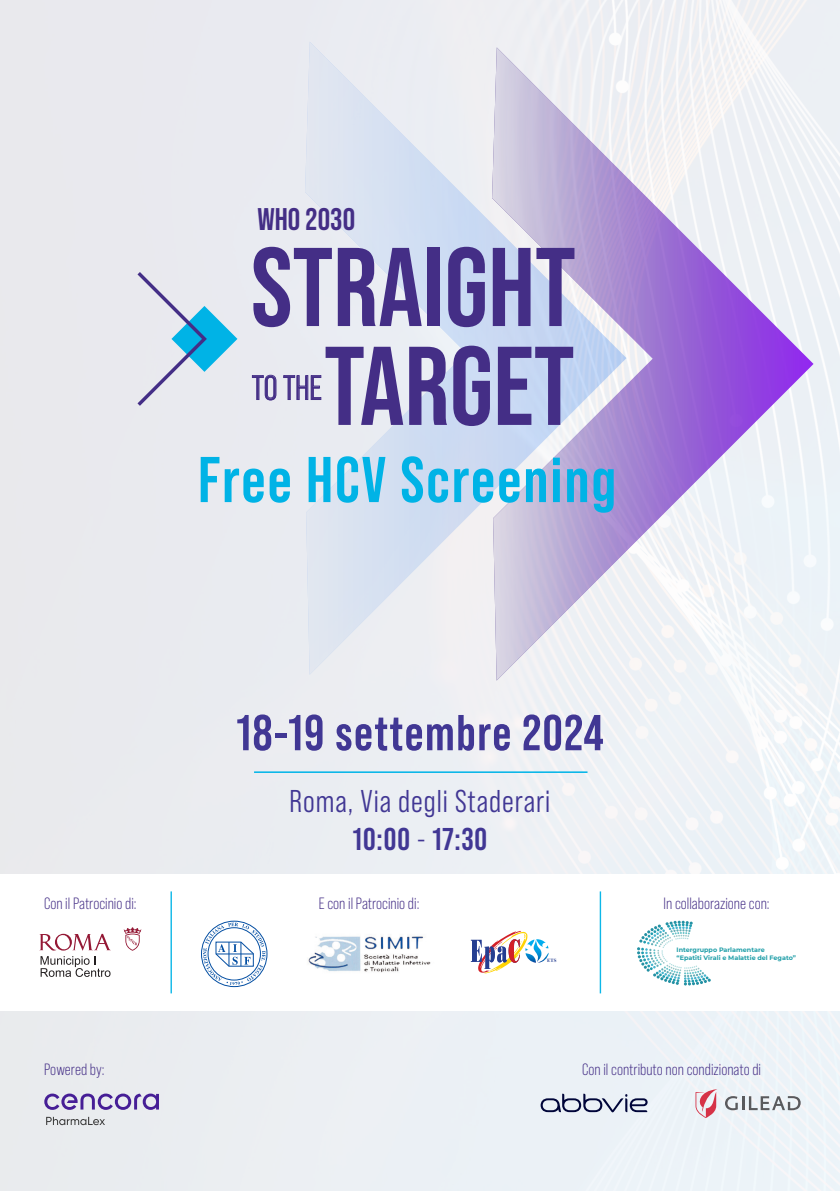
<style>
.page{position:relative;width:840px;height:1191px;background:#fff}
.page>*{position:absolute;margin:0;border:0;box-sizing:border-box;transform-origin:0 0}
.t1{font:111.6px "Bebas Neue";color:#442e86}
.t2{font:700 50.4px "Bebas Neue Pro";letter-spacing:.03em;color:#413794}
.t3{font:34.2px "Bebas Neue Pro Middle";color:#442e86}
.t4{font:31.4px "Bebas Neue Pro Middle";letter-spacing:.03em;color:#413794}
.t5{font:700 31.4px "Bebas Neue Pro";letter-spacing:.03em;color:#413794}
.t6{font:31.2px "Bebas Neue";color:#442e86}
.t7{font:16.4px "Bebas Neue Pro";color:#442e86}
.t8{font:700 6.4px "Montserrat";color:#1f9ea8}
.t9{font:700 4.8px "Times New Roman";color:#263e91}
.s1{font-family:"Bebas Neue Pro Middle";font-weight:400}
</style>
<div class="page">
<div style="left:0;top:0;width:839px;height:1191px;background:#eaecf1"></div>
<svg style="left:305px;top:42px;width:321px;height:633px;background:#e1e6f1"></svg>
<svg style="left:492px;top:47px;width:321px;height:633px"></svg>
<svg style="left:252px;top:375px;width:24px;height:25px"></svg>
<svg style="left:283px;top:347px;width:120px;height:78px;background:#ada7ca"></svg>
<svg style="left:409px;top:347px;width:38px;height:78px;background:#6f62a5"></svg>
<svg style="left:453px;top:346px;width:36px;height:80px;background:#7268aa"></svg>
<svg style="left:497px;top:347px;width:76px;height:78px;background:#8786be"></svg>
<svg style="left:137px;top:272px;width:100px;height:134px;background:#bdd7e7"></svg>
<svg style="left:200px;top:456px;width:413px;height:57px;background:#91cce9"></svg>
<hr style="left:254px;top:771px;width:333px;height:2px;background:#0db7e8">
<div style="left:0;top:874px;width:839px;height:136px;background:#fff"></div>
<div style="left:201px;top:920px;width:66px;height:67px;border:1px solid #034ea2;border-radius:50%"></div>
<svg style="left:203px;top:922px;width:62px;height:63px"></svg>
<img style="left:308px;top:936px;width:123px;height:37px">
<svg style="left:470px;top:931px;width:78px;height:42px"></svg>
<svg style="left:124px;top:927px;width:17px;height:23px"></svg>
<svg style="left:39px;top:933px;width:72px;height:17px"></svg>
<svg style="left:41px;top:956px;width:69px;height:21px"></svg>
<hr style="left:170px;top:891px;width:2px;height:102px;background:#0db7e8">
<hr style="left:599px;top:891px;width:1px;height:102px;background:#0db7e8">
<svg style="left:637px;top:920px;width:73px;height:65px"></svg>
<svg style="left:44px;top:1093px;width:115px;height:16px;background:#a899cb"></svg>
<svg style="left:46px;top:1116px;width:59px;height:9px"></svg>
<svg style="left:540px;top:1093px;width:107px;height:19px;background:#acb2c4"></svg>
<svg style="left:724px;top:1096px;width:13px;height:14px"></svg>
<hr style="left:741px;top:1096px;width:3px;height:14px;background:#5a5a5d">
<svg style="left:748px;top:1096px;width:52px;height:14px"></svg>
<svg style="left:695px;top:1089px;width:21px;height:29px"></svg>
<p class="t6" style="left:257px;top:201px;width:99px">WHO 2030</p>
<p class="t1" style="left:251px;top:224px;width:326px">Straight</p>
<p class="t3" style="left:251px;top:368px;width:71px">TO THE</p>
<p class="t2" style="left:236px;top:704px;width:368px">18-19 settembre 2024</p>
<p class="t4" style="left:289px;top:783px;width:262px">Roma, Via degli Staderari</p>
<p class="t5" style="left:353px;top:820px;width:135px">10:00 <span class="s1">-</span> 17:30</p>
<p class="t7" style="left:44px;top:894px;width:94px">Con il Patrocinio di:</p>
<p class="t7" style="left:319px;top:894px;width:102px">E con il Patrocinio di:</p>
<p class="t7" style="left:663px;top:894px;width:107px">In collaborazione con:</p>
<p class="t9" style="left:547px;top:957px;width:11px">ETS</p>
<p class="t8" style="left:676px;top:945px;width:90px">Intergruppo Parlamentare</p>
<p class="t8" style="left:676px;top:953px;width:121px">“Epatiti Virali e Malattie del Fegato”</p>
<p class="t7" style="left:44px;top:1060px;width:62px">Powered by:</p>
<p class="t7" style="left:582px;top:1060px;width:180px">Con il contributo non condizionato di</p>
</div>
